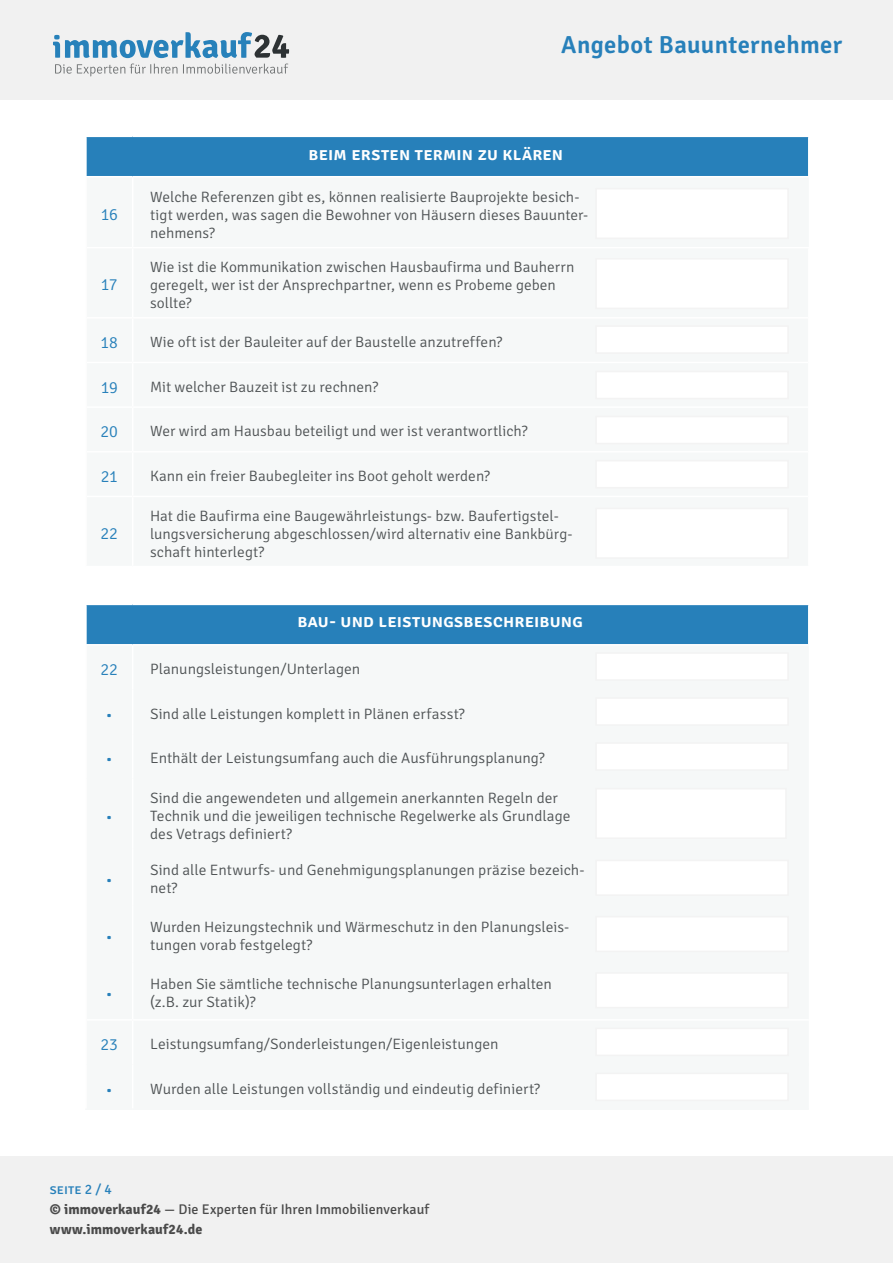
<style>
.page{position:relative;width:893px;height:1263px;background:#fff}
.page>*{position:absolute;margin:0;border:0;box-sizing:border-box;transform-origin:0 0}
.t1{font:600 24.6px "Signika";letter-spacing:.015em;color:#2780ba}
.t2{font:600 18px "Signika";letter-spacing:.01em;color:#fff}
.t3{font:300 16.5px "Signika";letter-spacing:-.01em;color:#2780ba}
.t4{font:300 15px "Signika";color:#4f5355}
.t5{font:14.1px/20.2px "Signika";letter-spacing:.005em;color:#4a4a4a}
.s1{color:#2780ba}
.s2{font-weight:700}
</style>
<div class="page">
<div style="left:0;top:0;width:893px;height:100px;background:#f1f1f1"></div>
<div style="left:0;top:1157px;width:893px;height:106px;background:#f1f1f1"></div>
<svg style="left:53px;top:32px;width:236px;height:26px"></svg>
<svg style="left:55px;top:64px;width:233px;height:12px"></svg>
<div style="left:86px;top:136px;width:723px;height:41px;background:#2780ba"></div>
<hr style="left:85px;top:136px;width:48px;height:1px;background:#fff">
<hr style="left:133px;top:136px;width:676px;height:1px;background:#fff">
<hr style="left:85px;top:137px;width:2px;height:39px;background:#fff">
<hr style="left:808px;top:137px;width:1px;height:39px;background:#fff">
<hr style="left:85px;top:176px;width:48px;height:1px;background:#fff">
<hr style="left:133px;top:176px;width:676px;height:1px;background:#fff">
<div style="left:86px;top:604px;width:723px;height:41px;background:#2780ba"></div>
<hr style="left:85px;top:604px;width:48px;height:1px;background:#fff">
<hr style="left:133px;top:604px;width:677px;height:1px;background:#fff">
<hr style="left:85px;top:605px;width:2px;height:39px;background:#fff">
<hr style="left:808px;top:605px;width:2px;height:39px;background:#fff">
<hr style="left:133px;top:1064px;width:676px;height:1px;background:#f6f8f8">
<hr style="left:133px;top:1108px;width:676px;height:2px;background:#f6f8f8">
<hr style="left:87px;top:1064px;width:45px;height:1px;background:#f6f8f8">
<hr style="left:85px;top:1108px;width:48px;height:2px;background:#f6f8f8">
<hr style="left:85px;top:644px;width:48px;height:1px;background:#fff">
<hr style="left:133px;top:644px;width:677px;height:1px;background:#fff">
<div style="left:595px;top:652px;width:194px;height:29px;background:#fff;border:2px solid #f3f3f3"></div>
<div style="left:595px;top:697px;width:194px;height:29px;background:#fff;border:2px solid #f3f3f3"></div>
<div style="left:595px;top:742px;width:194px;height:29px;background:#fff;border:2px solid #f3f3f3"></div>
<div style="left:595px;top:788px;width:192px;height:51px;background:#fff;border:2px solid #f3f3f3"></div>
<div style="left:595px;top:860px;width:194px;height:36px;background:#fff;border:2px solid #f3f3f3"></div>
<div style="left:595px;top:916px;width:194px;height:36px;background:#fff;border:2px solid #f3f3f3"></div>
<div style="left:595px;top:972px;width:194px;height:36px;background:#fff;border:2px solid #f3f3f3"></div>
<div style="left:595px;top:1027px;width:194px;height:29px;background:#fff;border:2px solid #f3f3f3"></div>
<div style="left:595px;top:1072px;width:194px;height:29px;background:#fff;border:2px solid #f3f3f3"></div>
<div style="left:595px;top:258px;width:194px;height:51px;background:#fff;border:2px solid #f3f3f3"></div>
<div style="left:595px;top:325px;width:194px;height:29px;background:#fff;border:2px solid #f3f3f3"></div>
<div style="left:595px;top:371px;width:194px;height:28px;background:#fff;border:2px solid #f3f3f3"></div>
<div style="left:595px;top:416px;width:194px;height:28px;background:#fff;border:2px solid #f3f3f3"></div>
<div style="left:595px;top:460px;width:194px;height:28px;background:#fff;border:2px solid #f3f3f3"></div>
<div style="left:595px;top:508px;width:194px;height:51px;background:#fff;border:2px solid #f3f3f3"></div>
<div style="left:595px;top:188px;width:194px;height:51px;background:#fff;border:2px solid #f3f3f3"></div>
<h1 class="t1" style="left:561px;top:31px;width:282px">Angebot Bauunternehmer</h1>
<p class="t3" style="left:101px;top:206px;width:19px">16</p>
<p class="t3" style="left:101px;top:276px;width:18px">17</p>
<p class="t2" style="left:309px;top:143px;width:256px">beim ersten termin zu klären</p>
<p class="t4" style="left:150px;top:188px;width:431px">Welche Referenzen gibt es, können realisierte Bauprojekte besich-</p>
<p class="t4" style="left:150px;top:206px;width:440px">tigt werden, was sagen die Bewohner von Häusern dieses Bauunter-</p>
<p class="t4" style="left:150px;top:224px;width:67px">nehmens?</p>
<p class="t4" style="left:150px;top:258px;width:426px">Wie ist die Kommunikation zwischen Hausbaufirma und Bauherrn</p>
<p class="t4" style="left:150px;top:276px;width:407px">geregelt, wer ist der Ansprechpartner, wenn es Probeme geben</p>
<p class="t4" style="left:150px;top:294px;width:43px">sollte?</p>
<p class="t3" style="left:101px;top:333px;width:19px">18</p>
<p class="t4" style="left:150px;top:334px;width:354px">Wie oft ist der Bauleiter auf der Baustelle anzutreffen?</p>
<p class="t3" style="left:101px;top:378px;width:19px">19</p>
<p class="t4" style="left:150px;top:379px;width:230px">Mit welcher Bauzeit ist zu rechnen?</p>
<p class="t3" style="left:101px;top:423px;width:19px">20</p>
<p class="t4" style="left:150px;top:423px;width:379px">Wer wird am Hausbau beteiligt und wer ist verantwortlich?</p>
<p class="t3" style="left:101px;top:467px;width:19px">21</p>
<p class="t4" style="left:150px;top:468px;width:341px">Kann ein freier Baubegleiter ins Boot geholt werden?</p>
<p class="t3" style="left:101px;top:525px;width:19px">22</p>
<p class="t4" style="left:150px;top:507px;width:410px">Hat die Baufirma eine Baugewährleistungs- bzw. Baufertigstel-</p>
<p class="t4" style="left:150px;top:525px;width:424px">lungsversicherung abgeschlossen/wird alternativ eine Bankbürg-</p>
<p class="t4" style="left:150px;top:543px;width:116px">schaft hinterlegt?</p>
<p class="t2" style="left:297px;top:610px;width:287px">bau- und leistungsbeschreibung</p>
<p class="t3" style="left:101px;top:660px;width:19px">22</p>
<p class="t4" style="left:150px;top:661px;width:212px">Planungsleistungen/Unterlagen</p>
<p class="t3" style="left:106px;top:705px;width:9px">•</p>
<p class="t4" style="left:150px;top:705px;width:316px">Sind alle Leistungen komplett in Plänen erfasst?</p>
<p class="t3" style="left:106px;top:749px;width:9px">•</p>
<p class="t4" style="left:150px;top:750px;width:396px">Enthält der Leistungsumfang auch die Ausführungsplanung?</p>
<p class="t3" style="left:106px;top:807px;width:9px">•</p>
<p class="t3" style="left:106px;top:870px;width:9px">•</p>
<p class="t3" style="left:106px;top:927px;width:9px">•</p>
<p class="t3" style="left:106px;top:984px;width:9px">•</p>
<p class="t4" style="left:150px;top:790px;width:409px">Sind die angewendeten und allgemein anerkannten Regeln der</p>
<p class="t4" style="left:150px;top:808px;width:422px">Technik und die jeweiligen technische Regelwerke als Grundlage</p>
<p class="t4" style="left:150px;top:826px;width:143px">des Vetrags definiert?</p>
<p class="t4" style="left:150px;top:862px;width:436px">Sind alle Entwurfs- und Genehmigungsplanungen präzise bezeich-</p>
<p class="t4" style="left:150px;top:880px;width:29px">net?</p>
<p class="t4" style="left:150px;top:919px;width:421px">Wurden Heizungstechnik und Wärmeschutz in den Planungsleis-</p>
<p class="t4" style="left:150px;top:937px;width:164px">tungen vorab festgelegt?</p>
<p class="t4" style="left:150px;top:976px;width:403px">Haben Sie sämtliche technische Planungsunterlagen erhalten</p>
<p class="t4" style="left:150px;top:994px;width:107px">(z.B. zur Statik)?</p>
<p class="t3" style="left:101px;top:1035px;width:19px">23</p>
<p class="t4" style="left:150px;top:1036px;width:350px">Leistungsumfang/Sonderleistungen/Eigenleistungen</p>
<p class="t3" style="left:106px;top:1080px;width:9px">•</p>
<p class="t4" style="left:150px;top:1080px;width:391px">Wurden alle Leistungen vollständig und eindeutig definiert?</p>
<p class="t5" style="left:50px;top:1179px;width:381px"><span class="s1">seite 2 / 4<br></span><span class="s2">© immoverkauf24</span> — Die Experten für Ihren Immobilienverkauf <span class="s2">www.immoverkauf24.de</span></p>
</div>
